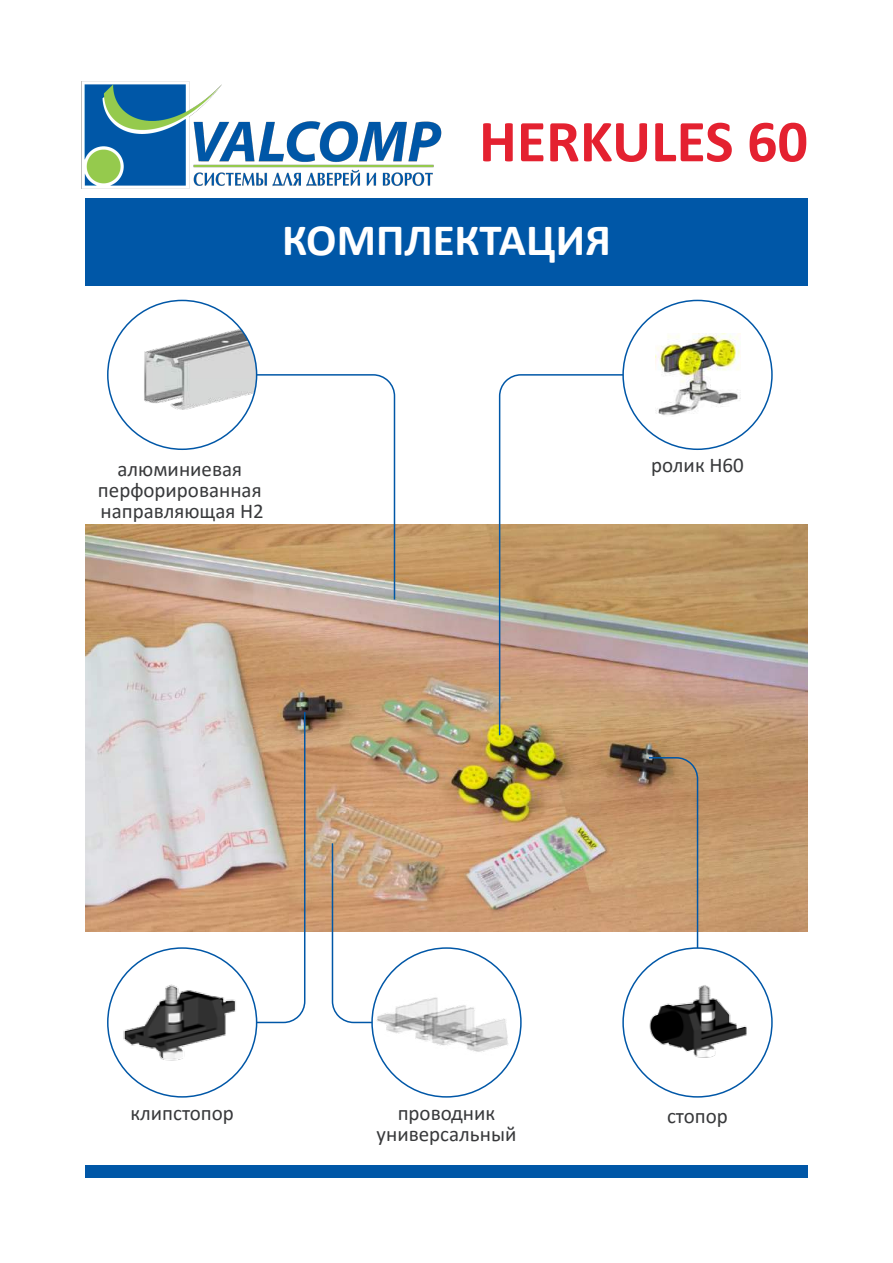
<style>
.page{position:relative;width:893px;height:1263px;background:#fff}
.page>*{position:absolute;margin:0;border:0;box-sizing:border-box;transform-origin:0 0}
.t1{font:700 60px "Calibri";color:#e42130}
.t2{font:700 45px "Calibri";color:#fff}
.t3{font:21px/21px "Calibri";color:#38393b}
</style>
<div class="page">
<div style="left:85px;top:198px;width:723px;height:87px;background:#0057a7"></div>
<img style="left:85px;top:525px;width:723px;height:406px">
<img style="left:655px;top:333px;width:85px;height:82px">
<img style="left:129px;top:318px;width:128px;height:94px">
<img style="left:120px;top:976px;width:120px;height:87px">
<img style="left:372px;top:988px;width:138px;height:79px">
<img style="left:649px;top:985px;width:98px;height:73px">
<img style="left:81px;top:81px;width:361px;height:108px">
<div style="left:85px;top:1165px;width:723px;height:13px;background:#0057a7"></div>
<svg style="left:498px;top:373px;width:127px;height:364px"></svg>
<svg style="left:255px;top:373px;width:141px;height:228px"></svg>
<svg style="left:647px;top:756px;width:52px;height:193px;background:#b99877"></svg>
<svg style="left:331px;top:842px;width:43px;height:182px"></svg>
<svg style="left:255px;top:710px;width:51px;height:314px"></svg>
<h1 class="t1" style="left:479px;top:99px;width:330px">HERKULES 60</h1>
<h2 class="t2" style="left:282px;top:208px;width:330px">КОМПЛЕКТАЦИЯ</h2>
<p class="t3" style="left:118px;top:457px;width:126px">алюминиевая</p>
<p class="t3" style="left:651px;top:454px;width:94px">ролик Н60</p>
<p class="t3" style="left:98px;top:478px;width:167px">перфорированная направляющая H2</p>
<p class="t3" style="left:130px;top:1102px;width:105px">клипстопор</p>
<p class="t3" style="left:377px;top:1102px;width:141px;text-align:center">проводник универсальный</p>
<p class="t3" style="left:667px;top:1105px;width:62px">стопор</p>
</div>
